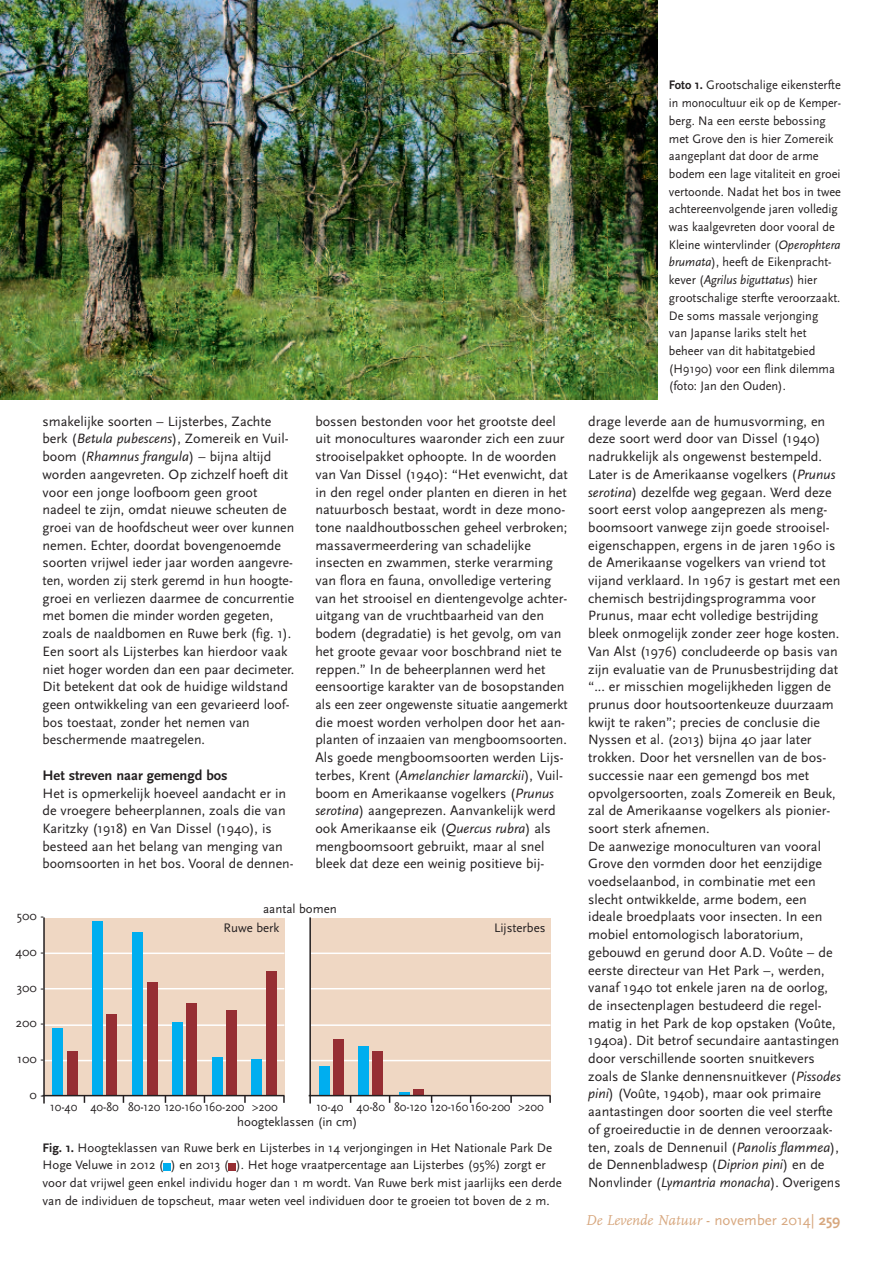
<style>
.page{position:relative;width:893px;height:1263px;background:#fff}
.page>*{position:absolute;margin:0;border:0;box-sizing:border-box;transform-origin:0 0}
.t1{font:italic 15px "FF Scala";color:#d7a77e}
.t2{font:700 14.4px "Scala Sans";color:#231f20}
.t3{font:14.1px/17.7px "Scala Sans";color:#231f20}
.t4{font:12.9px/17.7px "Scala Sans";color:#231f20;scale:.96 1}
.t5{font:12.9px/17.7px "Scala Sans";color:#231f20}
.t6{font:12.9px/15.6px "Scala Sans";color:#231f20;scale:.9 1}
.s1{font-weight:700}
.s2{font-style:italic}
.s3{font-family:"Scala Sans";font-style:normal}
.s4{font-family:"Scala Sans";font-weight:700;font-style:normal}
</style>
<div class="page">
<div style="left:310px;top:918px;width:240px;height:177px;background:#efd7c3"></div>
<div style="left:44px;top:918px;width:240px;height:177px;background:#efd7c3"></div>
<hr style="left:43px;top:1060px;width:241px;height:1px;background:#fff">
<hr style="left:43px;top:1024px;width:241px;height:2px;background:#fff">
<hr style="left:43px;top:988px;width:241px;height:1px;background:#fff">
<hr style="left:43px;top:952px;width:241px;height:2px;background:#fff">
<div style="left:229px;top:1163px;width:7px;height:8px;background:#962e33"></div>
<div style="left:164px;top:1163px;width:7px;height:8px;background:#00aeef"></div>
<img style="left:0;top:0;width:658px;height:400px">
<hr style="left:43px;top:917px;width:2px;height:186px;background:#231f20">
<svg style="left:244px;top:1096px;width:2px;height:7px"></svg>
<svg style="left:283px;top:1095px;width:2px;height:8px"></svg>
<div style="left:266px;top:972px;width:10px;height:123px;background:#962e33"></div>
<div style="left:252px;top:1059px;width:10px;height:36px;background:#00aeef"></div>
<div style="left:226px;top:1011px;width:10px;height:84px;background:#962e33"></div>
<div style="left:212px;top:1057px;width:10px;height:38px;background:#00aeef"></div>
<div style="left:186px;top:1003px;width:11px;height:92px;background:#962e33"></div>
<div style="left:172px;top:1023px;width:11px;height:72px;background:#00aeef"></div>
<div style="left:147px;top:982px;width:10px;height:113px;background:#962e33"></div>
<div style="left:133px;top:933px;width:10px;height:162px;background:#00aeef"></div>
<div style="left:106px;top:1015px;width:11px;height:80px;background:#962e33"></div>
<div style="left:92px;top:921px;width:11px;height:174px;background:#00aeef"></div>
<div style="left:67px;top:1052px;width:10px;height:43px;background:#962e33"></div>
<div style="left:53px;top:1028px;width:10px;height:67px;background:#00aeef"></div>
<hr style="left:43px;top:1095px;width:241px;height:1px;background:#231f20">
<hr style="left:309px;top:1060px;width:241px;height:1px;background:#fff">
<hr style="left:309px;top:1024px;width:241px;height:2px;background:#fff">
<hr style="left:309px;top:988px;width:241px;height:1px;background:#fff">
<hr style="left:309px;top:952px;width:241px;height:2px;background:#fff">
<hr style="left:309px;top:917px;width:2px;height:186px;background:#231f20">
<svg style="left:510px;top:1096px;width:2px;height:7px"></svg>
<svg style="left:549px;top:1095px;width:2px;height:8px"></svg>
<div style="left:413px;top:1089px;width:10px;height:6px;background:#962e33"></div>
<svg style="left:399px;top:1092px;width:10px;height:3px"></svg>
<div style="left:372px;top:1051px;width:11px;height:44px;background:#962e33"></div>
<div style="left:358px;top:1046px;width:11px;height:49px;background:#00aeef"></div>
<div style="left:333px;top:1040px;width:10px;height:55px;background:#962e33"></div>
<div style="left:319px;top:1066px;width:10px;height:29px;background:#00aeef"></div>
<hr style="left:309px;top:1095px;width:241px;height:1px;background:#231f20">
<p class="t4" style="left:669px;top:76px;width:181px"><span class="s1">Foto 1.</span> Grootschalige eikensterfte in monocultuur eik op de Kemper&shy;berg. Na een eerste bebossing met Grove den is hier Zomereik aangeplant dat door de arme bodem een lage vitaliteit en groei vertoonde. Nadat het bos in twee achtereenvolgende jaren volledig was kaalgevreten door vooral de<br>Kleine wintervlinder (<span class="s2">Operophtera brumata</span>), heeft de Eikenpracht&shy;kever (<span class="s2">Agrilus biguttatus</span>) hier grootschalige sterfte veroorzaakt.<br>De soms massale verjonging<br>van Japanse lariks stelt het beheer van dit habitatgebied (H9190) voor een flink dilemma (foto: Jan den Ouden).</p>
<p class="t3" style="left:43px;top:412px;width:253px">smakelijke soorten – Lijsterbes, Zachte berk (<span class="s2">Betula pubescens</span>), Zomereik en Vuil&shy;boom (<span class="s2">Rhamnus frangula</span>) – bijna altijd worden aangevreten. Op zichzelf hoeft dit voor een jonge loofboom geen groot nadeel te zijn, omdat nieuwe scheuten de groei van de hoofdscheut weer over kunnen nemen. Echter, doordat bovengenoemde soorten vrijwel ieder jaar worden aangevre&shy;ten, worden zij sterk geremd in hun hoogte&shy;groei en verliezen daarmee de concurrentie met bomen die minder worden gegeten, zoals de naaldbomen en Ruwe berk (fig. 1).<br>Een soort als Lijsterbes kan hierdoor vaak niet hoger worden dan een paar decimeter.<br>Dit betekent dat ook de huidige wildstand geen ontwikkeling van een gevarieerd loof&shy;bos toestaat, zonder het nemen van beschermende maatregelen.</p>
<p class="t2" style="left:43px;top:766px;width:187px">Het streven naar gemengd bos</p>
<p class="t3" style="left:43px;top:784px;width:252px">Het is opmerkelijk hoeveel aandacht er in de vroegere beheerplannen, zoals die van Karitzky (1918) en Van Dissel (1940), is besteed aan het belang van menging van boomsoorten in het bos. Vooral de dennen-</p>
<p class="t3" style="left:315px;top:412px;width:254px">bossen bestonden voor het grootste deel uit monocultures waaronder zich een zuur strooiselpakket ophoopte. In de woorden van Van Dissel (1940): “Het evenwicht, dat in den regel onder planten en dieren in het natuurbosch bestaat, wordt in deze mono&shy;tone naaldhoutbosschen geheel verbroken; massavermeerdering van schadelijke insecten en zwammen, sterke verarming van flora en fauna, onvolledige vertering van het strooisel en dientengevolge achter&shy;uitgang van de vruchtbaarheid van den bodem (degradatie) is het gevolg, om van het groote gevaar voor boschbrand niet te reppen.” In de beheerplannen werd het eensoortige karakter van de bosopstanden als een zeer ongewenste situatie aangemerkt die moest worden verholpen door het aan&shy;planten of inzaaien van mengboomsoorten.<br>Als goede mengboomsoorten werden Lijs&shy;terbes, Krent (<span class="s2">Amelanchier lamarckii</span>), Vuil&shy;boom en Amerikaanse vogelkers (<span class="s2">Prunus serotina</span>) aangeprezen. Aanvankelijk werd ook Amerikaanse eik (<span class="s2">Quercus rubra</span>) als mengboomsoort gebruikt, maar al snel bleek dat deze een weinig positieve bij-</p>
<p class="t3" style="left:588px;top:412px;width:254px">drage leverde aan de humusvorming, en deze soort werd door van Dissel (1940) nadrukkelijk als ongewenst bestempeld.<br>Later is de Amerikaanse vogelkers (<span class="s2">Prunus serotina</span>) dezelfde weg gegaan. Werd deze soort eerst volop aangeprezen als meng&shy;boomsoort vanwege zijn goede strooisel&shy;eigenschappen, ergens in de jaren 1960 is de Amerikaanse vogelkers van vriend tot vijand verklaard. In 1967 is gestart met een chemisch bestrijdingsprogramma voor Prunus, maar echt volledige bestrijding bleek onmogelijk zonder zeer hoge kosten.<br>Van Alst (1976) concludeerde op basis van zijn evaluatie van de Prunusbestrijding dat “... er misschien mogelijkheden liggen de prunus door houtsoortenkeuze duurzaam kwijt te raken”; precies de conclusie die Nyssen et al. (2013) bijna 40 jaar later trokken. Door het versnellen van de bos&shy;successie naar een gemengd bos met opvolgersoorten, zoals Zomereik en Beuk, zal de Amerikaanse vogelkers als pionier&shy;soort sterk afnemen.<br>De aanwezige monoculturen van vooral Grove den vormden door het eenzijdige voedselaanbod, in combinatie met een slecht ontwikkelde, arme bodem, een ideale broedplaats voor insecten. In een mobiel entomologisch laboratorium, gebouwd en gerund door A.D. Voûte – de eerste directeur van Het Park –, werden, vanaf 1940 tot enkele jaren na de oorlog, de insectenplagen bestudeerd die regel&shy;matig in het Park de kop opstaken (Voûte, 1940a). Dit betrof secundaire aantastingen door verschillende soorten snuitkevers zoals de Slanke dennensnuitkever (<span class="s2">Pissodes pini</span>) (Voûte, 1940b), maar ook primaire aantastingen door soorten die veel sterfte of groeireductie in de dennen veroorzaak&shy;ten, zoals de Dennenuil (<span class="s2">Panolis flammea</span>), de Dennenbladwesp (<span class="s2">Diprion pini</span>) en de Nonvlinder (<span class="s2">Lymantria monacha</span>). Overigens</p>
<p class="t5" style="left:263px;top:900px;width:75px">aantal bomen</p>
<p class="t5" style="left:17px;top:907px;width:29px">500 -</p>
<p class="t5" style="left:15px;top:942px;width:30px">400 -</p>
<p class="t5" style="left:17px;top:978px;width:29px">300 -</p>
<p class="t5" style="left:16px;top:1014px;width:30px">200 -</p>
<p class="t5" style="left:17px;top:1050px;width:28px">100 -</p>
<p class="t5" style="left:30px;top:1085px;width:16px">0 -</p>
<p class="t5" style="left:494px;top:919px;width:53px">Lijsterbes</p>
<p class="t5" style="left:224px;top:919px;width:57px">Ruwe berk</p>
<p class="t6" style="left:237px;top:1098px;width:135px;text-indent:-187px">10-40 40-80 80-120 120-160 160-200 &gt;200 hoogteklassen (in cm)</p>
<p class="t6" style="left:316px;top:1098px;width:254px">10-40 40-80 80-120 120-160 160-200 &gt;200</p>
<p class="t5" style="left:43px;top:1138px;width:521px"><span class="s1">Fig. 1.</span> Hoogteklassen van Ruwe berk en Lijsterbes in 14 verjongingen in Het Nationale Park De Hoge Veluwe in 2012 ( ) en 2013 ( ). Het hoge vraatpercentage aan Lijsterbes (95%) zorgt er voor dat vrijwel geen enkel individu hoger dan 1 m wordt. Van Ruwe berk mist jaarlijks een derde van de individuen de topscheut, maar weten veel individuen door te groeien tot boven de 2 m.</p>
<p class="t1" style="left:586px;top:1211px;width:256px">De Levende Natuur <span class="s3">- november 2014|</span> <span class="s4">259</span></p>
</div>
